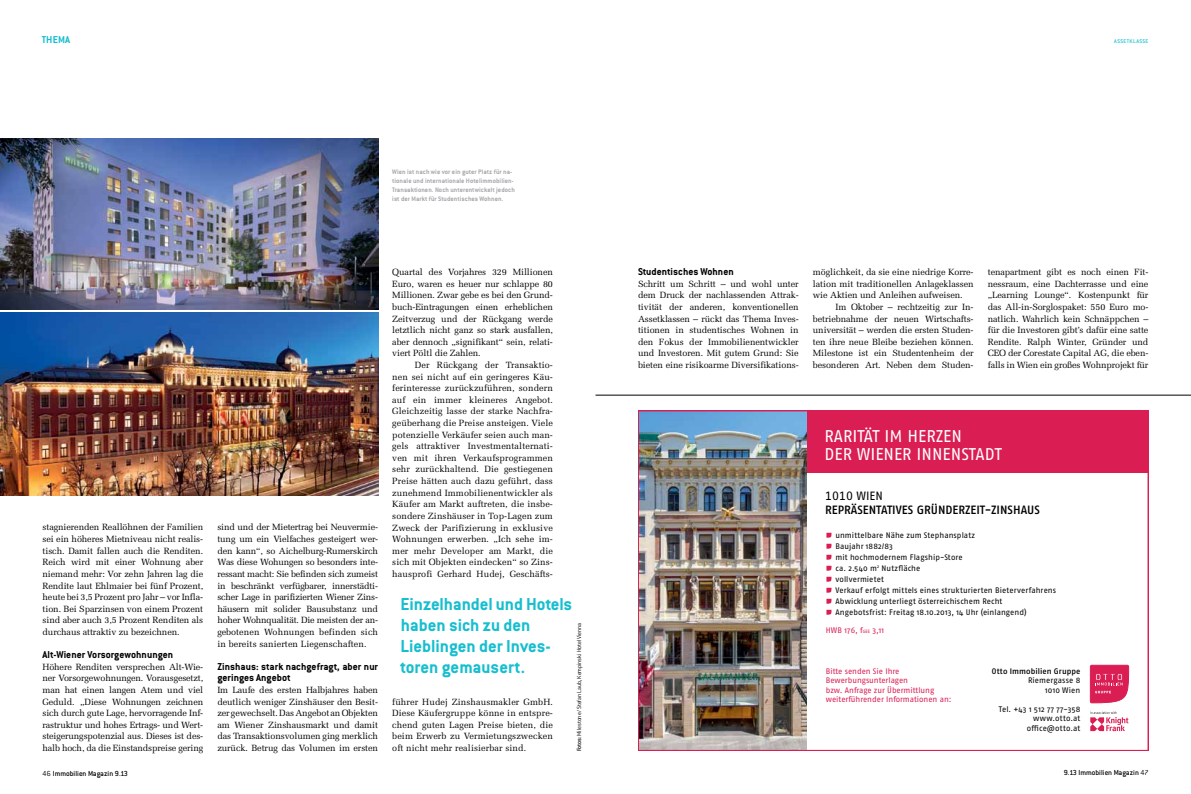
<style>
.page{position:relative;width:1191px;height:794px;background:#fff}
.page>*{position:absolute;margin:0;border:0;box-sizing:border-box;transform-origin:0 0}
.t1{font:700 19px/21px "Conduit ITC";color:#16becf}
.t2{font:17px/18px "Fago OT";color:#fff}
.t3{font:500 12px "Fago OT";color:#000}
.t4{font:12px "Fago OT";color:#000}
.t5{font:700 11px/11.6px "Conduit ITC";letter-spacing:.005em;color:#000}
.t6{font:700 11px "Conduit ITC";color:#16becf}
.t7{font:9px/11.6px "Melior";letter-spacing:-.01em;color:#000;text-align:justify}
.t8{font:8px/11px "Fago OT";letter-spacing:.01em;color:#000;text-align:right}
.t9{font:8px/9.5px "Fago OT";letter-spacing:-.005em;color:#da1d52}
.t10{font:500 8px "Conduit ITC";letter-spacing:-.01em;color:#000}
.t11{font:500 8px "Fago OT";letter-spacing:.005em;color:#000}
.t12{font:700 7.2px/9px "Conduit ITC";letter-spacing:.01em;color:#a7a9ac}
.t13{font:300 6.5px "Conduit ITC";letter-spacing:-.02em;color:#000}
.t14{font:500 6px "Conduit ITC";letter-spacing:.065em;color:#16becf}
.s1{font-weight:500}
.s2{font-size:4.6px}
.s3{font-weight:300}
</style>
<div class="page">
<img style="left:0;top:139px;width:378px;height:171px">
<img style="left:0;top:313px;width:378px;height:182px">
<hr style="left:595px;top:395px;width:596px;height:1px;background:#000">
<img style="left:638px;top:410px;width:510px;height:341px">
<p class="t6" style="left:42px;top:33px;width:27px">Thema</p>
<p class="t14" style="left:1114px;top:37px;width:35px">ASSET KLASSE</p>
<p class="t12" style="left:392px;top:168px;width:124px">Wien ist nach wie vor ein guter Platz für na&shy;tionale und internationale Hotelimmobilien-Transaktionen. Noch unterentwickelt jedoch ist der Markt für Studentisches Wohnen.</p>
<p class="t7" style="left:43px;top:521px;width:162px">stagnierenden Reallöhnen der Familien sei ein höheres Mietniveau nicht realis&shy;tisch. Damit fallen auch die Renditen.<br>Reich wird mit einer Wohnung aber niemand mehr: Vor zehn Jahren lag die Rendite laut Ehlmaier bei fünf Prozent, heute bei 3,5 Prozent pro Jahr – vor Infla&shy;tion. Bei Sparzinsen von einem Prozent sind aber auch 3,5 Prozent Renditen als durchaus attraktiv zu bezeichnen.</p>
<p class="t5" style="left:43px;top:648px;width:132px">Alt-Wiener Vorsorgewohnungen</p>
<p class="t7" style="left:43px;top:661px;width:162px">Höhere Renditen versprechen Alt-Wie&shy;ner Vorsorgewohnungen. Vorausgesetzt, man hat einen langen Atem und viel Geduld. „Diese Wohnungen zeichnen sich durch gute Lage, hervorragende Inf&shy;rastruktur und hohes Ertrags- und Wert&shy;steigerungspotenzial aus. Dieses ist des&shy;halb hoch, da die Einstandspreise gering</p>
<p class="t7" style="left:217px;top:521px;width:162px">sind und der Mietertrag bei Neuvermie&shy;tung um ein Vielfaches gesteigert wer&shy;den kann“, so Aichelburg-Rumerskirch Was diese Wohungen so besonders inte&shy;ressant macht: Sie befinden sich zumeist in beschränkt verfügbarer, innerstädti&shy;scher Lage in parifizierten Wiener Zins&shy;häusern mit solider Bausubstanz und hoher Wohnqualität. Die meisten der an&shy;gebotenen Wohnungen befinden sich in bereits sanierten Liegenschaften.</p>
<p class="t5" style="left:217px;top:660px;width:162px">Zinshaus: stark nachgefragt, aber nur geringes Angebot</p>
<p class="t7" style="left:217px;top:684px;width:162px">Im Laufe des ersten Halbjahres haben deutlich weniger Zinshäuser den Besit&shy;zer gewechselt. Das Angebot an Objekten am Wiener Zinshausmarkt und damit das Transaktionsvolumen ging merklich zurück. Betrug das Volumen im ersten</p>
<p class="t7" style="left:392px;top:266px;width:162px">Quartal des Vorjahres 329 Millionen Euro, waren es heuer nur schlappe 80<br>Millionen. Zwar gebe es bei den Grund&shy;buch-Eintragungen einen erheblichen Zeitverzug und der Rückgang werde letztlich nicht ganz so stark ausfallen, aber dennoch „signifikant“ sein, relati&shy;viert Pöltl die Zahlen.</p>
<p class="t7" style="left:392px;top:359px;width:162px;text-indent:23px">Der Rückgang der Transaktio&shy;nen sei nicht auf ein geringeres Käu&shy;ferinteresse zurückzuführen, sondern auf ein immer kleineres Angebot.<br>Gleichzeitig lasse der starke Nachfra&shy;geüberhang die Preise ansteigen. Viele potenzielle Verkäufer seien auch man&shy;gels attraktiver Investmentalternati&shy;ven mit ihren Verkaufsprogrammen sehr zurückhaltend. Die gestiegenen Preise hätten auch dazu geführt, dass zunehmend Immobilienentwickler als Käufer am Markt auftreten, die insbe&shy;sondere Zinshäuser in Top-Lagen zum Zweck der Parifizierung in exklusive Wohnungen erwerben. „Ich sehe im&shy;mer mehr Developer am Markt, die sich mit Objekten eindecken“ so Zins&shy;hausprofi Gerhard Hudej, Geschäfts-</p>
<h1 class="t1" style="left:400px;top:593px;width:174px">Einzelhandel und Hotels haben sich zu den<br>Lieblingen der Inves&shy;toren gemausert.</h1>
<p class="t13" style="left:576px;top:751px;width:130px;rotate:-90deg"><span class="s1">Fotos:</span> Milestone / Stefan Laub, Kempinski Hotel Vienna</p>
<p class="t7" style="left:392px;top:695px;width:162px">führer Hudej Zinshausmakler GmbH.<br>Diese Käufergruppe könne in entspre&shy;chend guten Lagen Preise bieten, die beim Erwerb zu Vermietungszwecken oft nicht mehr realisierbar sind.</p>
<p class="t5" style="left:638px;top:266px;width:97px">Studentisches Wohnen</p>
<p class="t7" style="left:638px;top:278px;width:162px">Schritt um Schritt – und wohl unter dem Druck der nachlassenden Attrak&shy;tivität der anderen, konventionellen Assetklassen – rückt das Thema Inves&shy;titionen in studentisches Wohnen in den Fokus der Immobilienentwickler und Investoren. Mit gutem Grund: Sie bieten eine risikoarme Diversifikations-</p>
<p class="t7" style="left:813px;top:266px;width:162px">möglichkeit, da sie eine niedrige Korre&shy;lation mit traditionellen Anlageklassen wie Aktien und Anleihen aufweisen.</p>
<p class="t7" style="left:813px;top:301px;width:162px;text-indent:23px">Im Oktober – rechtzeitig zur In&shy;betriebnahme der neuen Wirtschafts&shy;universität – werden die ersten Studen&shy;ten ihre neue Bleibe beziehen können.<br>Milestone ist ein Studentenheim der besonderen Art. Neben dem Studen-</p>
<p class="t7" style="left:987px;top:266px;width:162px">tenapartment gibt es noch einen Fit&shy;nessraum, eine Dachterrasse und eine „Learning Lounge“. Kostenpunkt für das All-in-Sorglospaket: 550 Euro mo&shy;natlich. Wahrlich kein Schnäppchen – für die Investoren gibt’s dafür eine satte Rendite. Ralph Winter, Gründer und CEO der Corestate Capital AG, die eben&shy;falls in Wien ein großes Wohnprojekt für</p>
<h2 class="t2" style="left:824px;top:426px;width:179px">RARITÄT IM HERZEN<br>DER WIENER INNENSTADT</h2>
<h3 class="t4" style="left:825px;top:489px;width:59px">1010 WIEN</h3>
<h3 class="t3" style="left:825px;top:503px;width:216px">REPRÄSENTATIVES GRÜNDERZEIT-ZINSHAUS</h3>
<p class="t8" style="left:835px;top:529px;width:222px;text-align:left">unmittelbare Nähe zum Stephansplatz<br>Baujahr 1882/83<br>mit hochmodernem Flagship-Store<br>ca. 2.540 m<sup>2</sup> Nutzfläche<br>vollvermietet<br>Verkauf erfolgt mittels eines strukturierten Bieterverfahrens Abwicklung unterliegt österreichischem Recht<br>Angebotsfrist: Freitag 18.10.2013, 14 Uhr (einlangend)</p>
<p class="t9" style="left:825px;top:625px;width:60px">HWB 176, f<span class="s2">GEE</span> 3,11</p>
<p class="t9" style="left:826px;top:666px;width:127px">Bitte senden Sie Ihre<br>Bewerbungsunterlagen<br>bzw. Anfrage zur Übermittlung weiterführender Informationen an:</p>
<p class="t11" style="left:991px;top:666px;width:90px">Otto Immobilien Gruppe</p>
<p class="t8" style="left:1028px;top:676px;width:54px;line-height:9.5px">Riemergasse 8<br>1010 Wien</p>
<p class="t8" style="left:999px;top:704px;width:83px;line-height:9.5px">Tel. +43 1 512 77 77-358 www.otto.at office@otto.at</p>
<p class="t10" style="left:43px;top:769px;width:87px"><span class="s3">46</span> i mmobilien Magazin 9.13</p>
<p class="t10" style="left:1063px;top:768px;width:86px">9.13 Immobilien Magazin <span class="s3">47</span></p>
</div>
